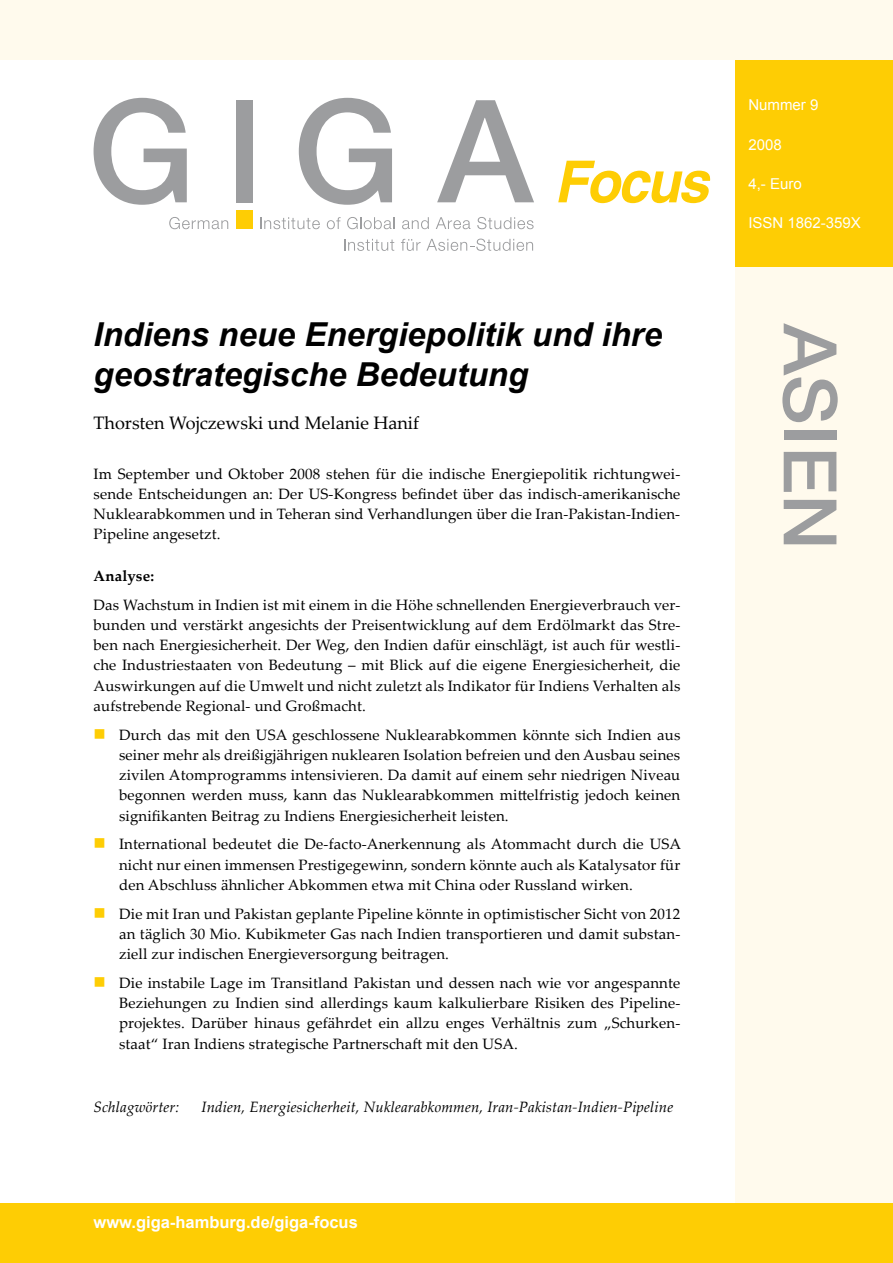
<style>
.page{position:relative;width:893px;height:1263px;background:#fff}
.page>*{position:absolute;margin:0;border:0;box-sizing:border-box;transform-origin:0 0}
.t1{font:italic 700 33px/39.6px "Arial";color:#000}
.t2{font:18px "Palatino Linotype";color:#000}
.t3{font:700 16.5px "Arial";color:#fff}
.t4{font:16.5px "Wingdings";color:#fecd04}
.t5{font:15px/20.2px "Palatino Linotype";letter-spacing:.01em;color:#000;text-align:justify}
.t6{font:italic 15px "Palatino Linotype";letter-spacing:.01em;color:#000}
.t7{font:15px "Arial";color:#fff}
.t8{font:700 15px "Palatino Linotype";letter-spacing:.01em;color:#000}
</style>
<div class="page">
<div style="left:736px;top:60px;width:157px;height:207px;background:#fecd04"></div>
<div style="left:736px;top:268px;width:157px;height:995px;background:#fffaed"></div>
<div style="left:0;top:1203px;width:893px;height:60px;background:#fecd04"></div>
<div style="left:0;top:0;width:893px;height:60px;background:#fffaed"></div>
<svg style="left:782px;top:323px;width:56px;height:99px"></svg>
<div style="left:784px;top:430px;width:52px;height:10px;background:#9c9d9f"></div>
<svg style="left:784px;top:452px;width:52px;height:40px"></svg>
<svg style="left:784px;top:500px;width:52px;height:44px"></svg>
<svg style="left:169px;top:217px;width:59px;height:12px"></svg>
<svg style="left:260px;top:217px;width:60px;height:12px"></svg>
<svg style="left:327px;top:217px;width:14px;height:12px"></svg>
<svg style="left:347px;top:217px;width:47px;height:12px"></svg>
<svg style="left:402px;top:217px;width:27px;height:12px"></svg>
<svg style="left:436px;top:217px;width:34px;height:12px"></svg>
<svg style="left:477px;top:217px;width:57px;height:12px"></svg>
<svg style="left:344px;top:239px;width:50px;height:12px"></svg>
<svg style="left:401px;top:239px;width:132px;height:12px"></svg>
<div style="left:236px;top:100px;width:17px;height:102px;background:#9c9d9f"></div>
<svg style="left:94px;top:98px;width:93px;height:107px"></svg>
<svg style="left:299px;top:98px;width:93px;height:107px"></svg>
<svg style="left:437px;top:100px;width:97px;height:102px"></svg>
<div style="left:236px;top:211px;width:17px;height:18px;background:#fecd04"></div>
<svg style="left:558px;top:161px;width:153px;height:42px"></svg>
<h1 class="t1" style="left:94px;top:316px;width:570px">Indiens neue Energiepolitik und ihre geostrategische Bedeutung</h1>
<p class="t2" style="left:94px;top:410px;width:327px">Thorsten Wojczewski und Melanie Hanif</p>
<p class="t5" style="left:94px;top:463px;width:588px">Im September und Oktober 2008 stehen für die indische Energiepolitik richtungwei&shy;sende Entscheidungen an: Der US-Kongress befindet über das indisch-amerikanische Nuklearabkommen und in Teheran sind Verhandlungen über die Iran-Pakistan-Indien-Pipeline angesetzt.</p>
<p class="t8" style="left:94px;top:565px;width:62px">Analyse:</p>
<p class="t5" style="left:94px;top:594px;width:588px">Das Wachstum in Indien ist mit einem in die Höhe schnellenden Energieverbrauch ver&shy;bunden und verstärkt angesichts der Preisentwicklung auf dem Erdölmarkt das Stre&shy;ben nach Energiesicherheit. Der Weg, den Indien dafür einschlägt, ist auch für westli&shy;che Industriestaaten von Bedeutung – mit Blick auf die eigene Energiesicherheit, die Auswirkungen auf die Umwelt und nicht zuletzt als Indikator für Indiens Verhalten als aufstrebende Regional- und Großmacht.</p>
<p class="t5" style="left:119px;top:724px;width:563px">Durch das mit den USA geschlossene Nuklearabkommen könnte sich Indien aus seiner mehr als dreißigjährigen nuklearen Isolation befreien und den Ausbau seines zivilen Atomprogramms intensivieren. Da damit auf einem sehr niedrigen Niveau begonnen werden muss, kann das Nuklearabkommen mittelfristig jedoch keinen signifikanten Beitrag zu Indiens Energiesicherheit leisten.</p>
<p class="t5" style="left:119px;top:834px;width:564px">International bedeutet die De-facto-Anerkennung als Atommacht durch die USA nicht nur einen immensen Prestigegewinn, sondern könnte auch als Katalysator für den Abschluss ähnlicher Abkommen etwa mit China oder Russland wirken.</p>
<p class="t5" style="left:119px;top:903px;width:563px">Die mit Iran und Pakistan geplante Pipeline könnte in optimistischer Sicht von 2012 an täglich 30 Mio. Kubikmeter Gas nach Indien transportieren und damit substan&shy;ziell zur indischen Energieversorgung beitragen.</p>
<p class="t5" style="left:119px;top:972px;width:563px">Die instabile Lage im Transitland Pakistan und dessen nach wie vor angespannte Beziehungen zu Indien sind allerdings kaum kalkulierbare Risiken des Pipeline&shy;projektes. Darüber hinaus gefährdet ein allzu enges Verhältnis zum „Schurken&shy;staat“ Iran Indiens strategische Partnerschaft mit den USA.</p>
<p class="t4" style="left:94px;top:725px;width:14px">■</p>
<p class="t4" style="left:94px;top:835px;width:14px">■</p>
<p class="t4" style="left:94px;top:904px;width:14px">■</p>
<p class="t4" style="left:94px;top:973px;width:14px">■</p>
<p class="t6" style="left:94px;top:1096px;width:87px">Schlagwörter:</p>
<p class="t6" style="left:202px;top:1096px;width:473px">Indien, Energiesicherheit, Nuklearabkommen, Iran-Pakistan-Indien-Pipeline</p>
<p class="t3" style="left:94px;top:1211px;width:266px">www.giga-hamburg.de/giga-focus</p>
<p class="t7" style="left:748px;top:95px;width:72px">Nummer 9</p>
<p class="t7" style="left:748px;top:134px;width:35px">2008</p>
<p class="t7" style="left:748px;top:174px;width:55px">4,- Euro</p>
<p class="t7" style="left:748px;top:213px;width:114px">ISSN 1862-359X</p>
</div>
